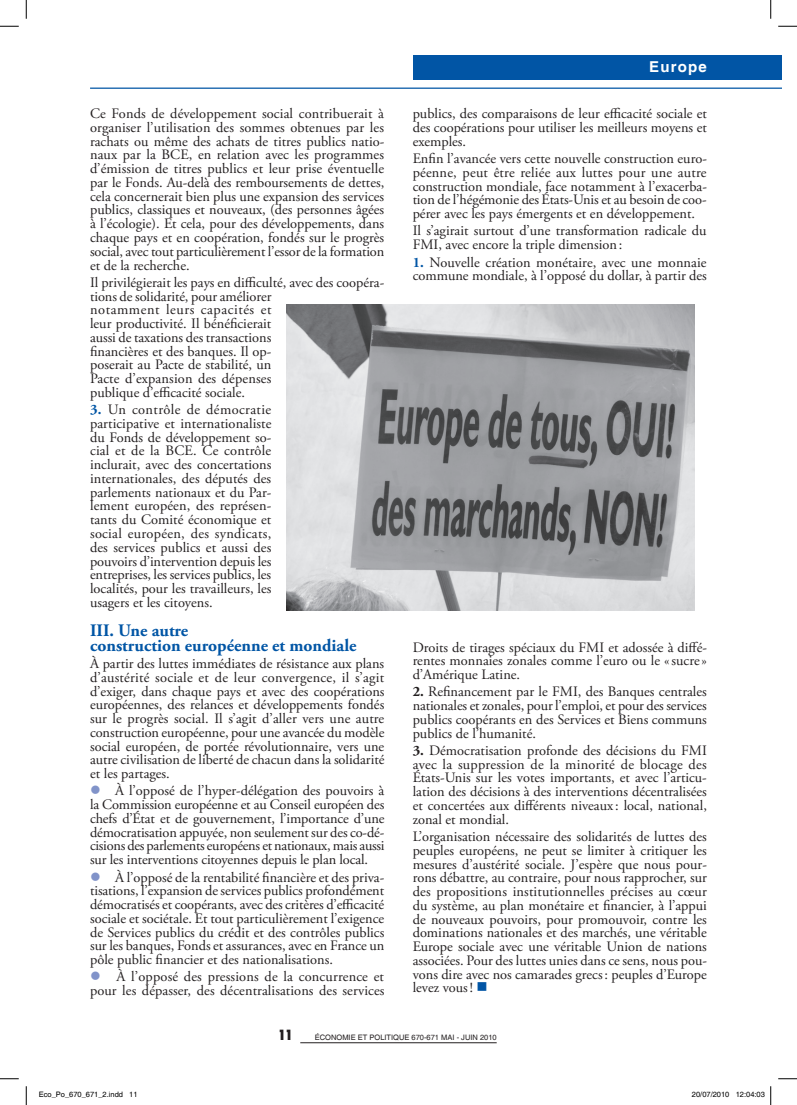
<style>
.page{position:relative;width:797px;height:1105px;background:#fff}
.page>*{position:absolute;margin:0;border:0;box-sizing:border-box;transform-origin:0 0}
.t1{font:700 17.5px/15px "Adobe Garamond Pro";color:#0155a5}
.t2{font:700 15px "Helvetica";color:#fff}
.t3{font:14.38px/13.8px "Adobe Garamond Pro";color:#231f20;text-align:justify}
.t4{font:900 condensed 14.38px "Futura BT";color:#231f20}
.t5{font:7.5px "Helvetica";color:#000}
.t6{font:7.5px "Helvetica";color:#231f20}
.s1{font-weight:700;color:#0155a5}
.s2{color:#8193c9}
.s3{font-weight:700}
.s4{color:#0155a5}
</style>
<div class="page">
<hr style="left:90px;top:88px;width:691px;height:1px;background:#0155a5">
<div style="left:412px;top:55px;width:369px;height:24px;background:#0155a5"></div>
<hr style="left:300px;top:1042px;width:196px;height:1px;background:#231f20">
<img style="left:286px;top:304px;width:408px;height:307px">
<svg style="left:0;top:25px;width:19px;height:2px"></svg>
<svg style="left:778px;top:25px;width:19px;height:2px"></svg>
<svg style="left:0;top:1078px;width:19px;height:1px"></svg>
<svg style="left:778px;top:1078px;width:19px;height:1px"></svg>
<svg style="left:25px;top:0;width:2px;height:19px"></svg>
<svg style="left:25px;top:1086px;width:2px;height:19px"></svg>
<svg style="left:770px;top:0;width:1px;height:19px"></svg>
<svg style="left:770px;top:1086px;width:1px;height:19px"></svg>
<p class="t3" style="left:90px;top:107px;width:296px">Ce Fonds de développement social contribuerait à organiser l’utilisation des sommes obtenues par les rachats ou même des achats de titres publics natio&shy;naux par la BCE, en relation avec les programmes d’émission de titres publics et leur prise éventuelle par le Fonds. Au-delà des remboursements de dettes, cela concernerait bien plus une expansion des services publics, classiques et nouveaux, (des personnes âgées à l’écologie). Et cela, pour des développements, dans chaque pays et en coopération, fondés sur le progrès social, avec tout particulièrement l’essor de la formation et de la recherche.</p>
<p class="t3" style="left:90px;top:276px;width:296px;text-align:left">Il privilégierait les pays en difficulté, avec des coopéra&shy;tions de solidarité, pour améliorer<br>notamment leurs capacités et<br>leur productivité. Il bénéficierait<br>aussi de taxations des transactions<br>financières et des banques. Il op-<br>poserait au Pacte de stabilité, un<br>Pacte d’expansion des dépenses<br>publique d’efficacité sociale.</p>
<p class="t3" style="left:90px;top:403px;width:183px"><span class="s1">3.</span> Un contrôle de démocratie participative et internationaliste du Fonds de développement so&shy;cial et de la BCE. Ce contrôle inclurait, avec des concertations internationales, des députés des parlements nationaux et du Par&shy;lement européen, des représen&shy;tants du Comité économique et social européen, des syndicats, des services publics et aussi des pouvoirs d’intervention depuis les entreprises, les services publics, les localités, pour les travailleurs, les usagers et les citoyens.</p>
<p class="t1" style="left:90px;top:623px;width:268px">III. Une autre<br>construction européenne et mondiale</p>
<p class="t3" style="left:90px;top:657px;width:296px">À partir des luttes immédiates de résistance aux plans d’austérité sociale et de leur convergence, il s’agit d’exiger, dans chaque pays et avec des coopérations européennes, des relances et développements fondés sur le progrès social. Il s’agit d’aller vers une autre construction européenne, pour une avancée du modèle social européen, de portée révolutionnaire, vers une autre civilisation de liberté de chacun dans la solidarité et les partages.</p>
<p class="t3" style="left:90px;top:784px;width:296px"><span class="s2">●</span> À l’opposé de l’hyper-délégation des pouvoirs à la Commission européenne et au Conseil européen des chefs d’État et de gouvernement, l’importance d’une démocratisation appuyée, non seulement sur des co-dé&shy;cisions des parlements européens et nationaux, mais aussi sur les interventions citoyennes depuis le plan local.</p>
<p class="t3" style="left:90px;top:870px;width:296px"><span class="s2">●</span> À l’opposé de la rentabilité financière et des priva&shy;tisations, l’expansion de services publics profondément démocratisés et coopérants, avec des critères d’efficacité sociale et sociétale. Et tout particulièrement l’exigence de Services publics du crédit et des contrôles publics sur les banques, Fonds et assurances, avec en France un pôle public financier et des nationalisations.</p>
<p class="t3" style="left:90px;top:970px;width:296px"><span class="s2">●</span> À l’opposé des pressions de la concurrence et pour les dépasser, des décentralisations des services</p>
<p class="t2" style="left:649px;top:57px;width:59px">Europe</p>
<p class="t3" style="left:412px;top:107px;width:296px">publics, des comparaisons de leur efficacité sociale et des coopérations pour utiliser les meilleurs moyens et exemples.</p>
<p class="t3" style="left:412px;top:152px;width:296px">Enfin l’avancée vers cette nouvelle construction euro&shy;péenne, peut être reliée aux luttes pour une autre construction mondiale, face notamment à l’exacerba&shy;tion de l’hégémonie des États-Unis et au besoin de coo&shy;pérer avec les pays émergents et en développement.</p>
<p class="t3" style="left:412px;top:225px;width:295px">Il s’agirait surtout d’une transformation radicale du<br>FMI, avec encore la triple dimension:</p>
<p class="t3" style="left:412px;top:256px;width:296px"><span class="s1">1.</span> Nouvelle création monétaire, avec une monnaie commune mondiale, à l’opposé du dollar, à partir des</p>
<p class="t3" style="left:412px;top:641px;width:296px">Droits de tirages spéciaux du FMI et adossée à diffé&shy;rentes monnaies zonales comme l’euro ou le «sucre» d’Amérique Latine.</p>
<p class="t3" style="left:412px;top:685px;width:296px"><span class="s3">2.</span> Refinancement par le FMI, des Banques centrales nationales et zonales, pour l’emploi, et pour des services publics coopérants en des Services et Biens communs publics de l’humanité.</p>
<p class="t3" style="left:412px;top:744px;width:296px"><span class="s3">3.</span> Démocratisation profonde des décisions du FMI avec la suppression de la minorité de blocage des États-Unis sur les votes importants, et avec l’articu&shy;lation des décisions à des interventions décentralisées et concertées aux différents niveaux : local, national, zonal et mondial.</p>
<p class="t3" style="left:412px;top:830px;width:296px">L’organisation nécessaire des solidarités de luttes des peuples européens, ne peut se limiter à critiquer les mesures d’austérité sociale. J’espère que nous pour&shy;rons débattre, au contraire, pour nous rapprocher, sur des propositions institutionnelles précises au cœur du système, au plan monétaire et financier, à l’appui de nouveaux pouvoirs, pour promouvoir, contre les dominations nationales et des marchés, une véritable Europe sociale avec une véritable Union de nations associées. Pour des luttes unies dans ce sens, nous pou&shy;vons dire avec nos camarades grecs: peuples d’Europe levez vous! <span class="s4">■</span></p>
<p class="t4" style="left:278px;top:1026px;width:16px">11</p>
<p class="t6" style="left:315px;top:1033px;width:61px">ÉCONOMIE ET POL</p>
<p class="t6" style="left:384px;top:1033px;width:114px">ITIQUE 670-671 MAI - JUIN 2010</p>
<p class="t5" style="left:39px;top:1090px;width:100px">ECO_PO_670_671_2.INDD 11</p>
<p class="t5" style="left:692px;top:1090px;width:74px">20/07/2010 12:04:03</p>
</div>
